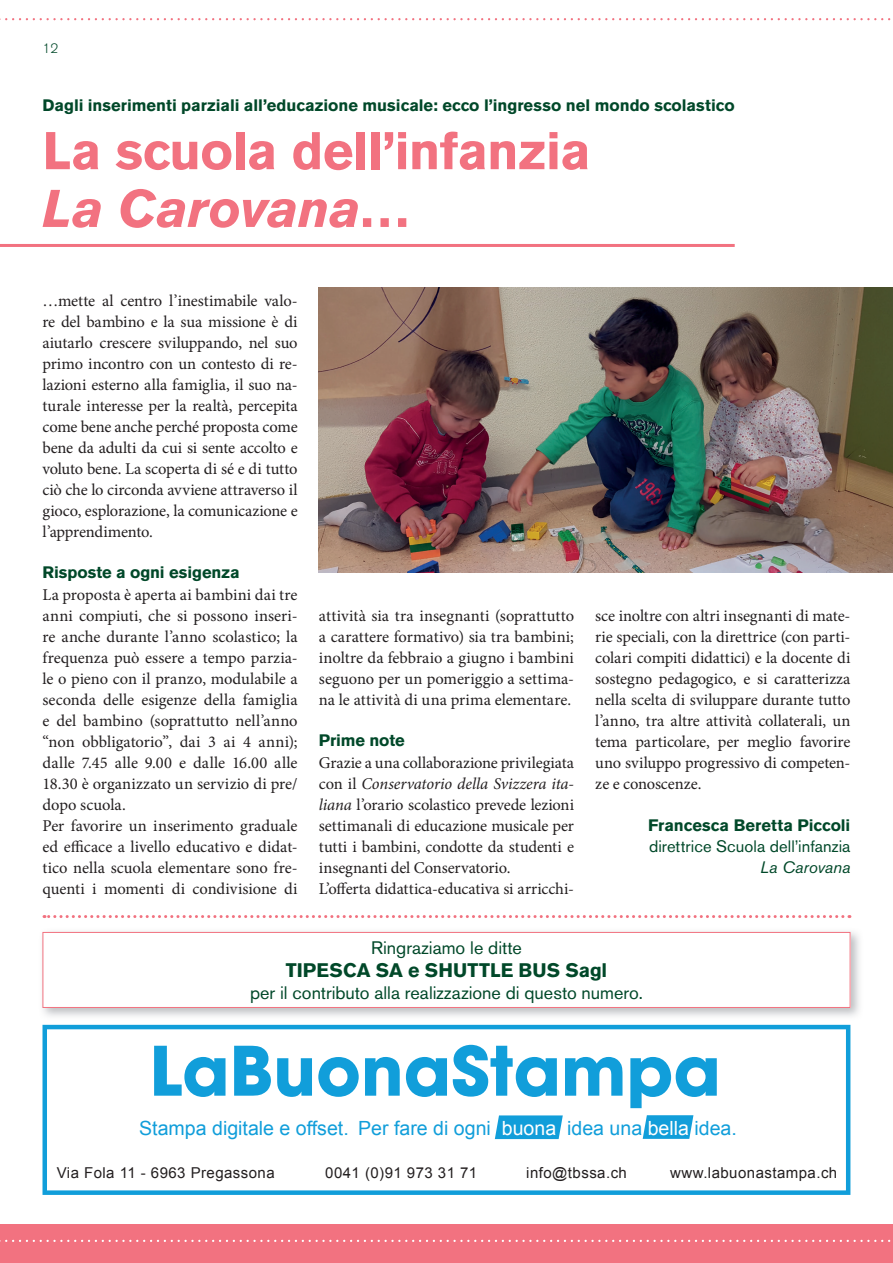
<style>
.page{position:relative;width:893px;height:1263px;background:#fff}
.page>*{position:absolute;margin:0;border:0;box-sizing:border-box;transform-origin:0 0}
.t1{font:700 52.5px/57.8px "Akzidenz Grotesk BE";letter-spacing:-.015em;color:#f27280}
.t2{font:19.5px "Arial";color:#119eda}
.t3{font:700 19.5px "Akzidenz Grotesk BE";letter-spacing:.005em;color:#014829}
.t4{font:18px "Akzidenz Grotesk BE";color:#014829}
.t5{font:16.5px/21px "Minion Pro";letter-spacing:-.005em;color:#231f20;text-align:justify}
.t6{font:700 16.5px "Akzidenz Grotesk BE";color:#014829}
.t7{font:16.5px "Akzidenz Grotesk BE";letter-spacing:.005em;color:#014829}
.t8{font:italic 16.5px "Akzidenz Grotesk BE";letter-spacing:.005em;color:#014829}
.t9{font:15px "Arial";letter-spacing:.03em;color:#231f20}
.t10{font:300 13.5px "Akzidenz Grotesk BE";color:#014829}
.s1{font-style:italic}
.s2{color:#fff}
</style>
<div class="page">
<div style="left:0;top:1225px;width:893px;height:38px;background:#f27280"></div>
<svg style="left:0;top:1240px;width:891px;height:2px"></svg>
<svg style="left:0;top:18px;width:891px;height:2px"></svg>
<svg style="left:44px;top:915px;width:799px;height:3px"></svg>
<hr style="left:0;top:244px;width:735px;height:3px;background:#f27280">
<div style="left:43px;top:1025px;width:807px;height:170px;border:4px solid #119eda"></div>
<svg style="left:154px;top:1046px;width:71px;height:51px"></svg>
<svg style="left:234px;top:1046px;width:37px;height:50px"></svg>
<svg style="left:277px;top:1058px;width:35px;height:39px"></svg>
<svg style="left:318px;top:1057px;width:41px;height:40px"></svg>
<svg style="left:365px;top:1057px;width:35px;height:39px"></svg>
<svg style="left:406px;top:1057px;width:41px;height:40px"></svg>
<svg style="left:453px;top:1045px;width:104px;height:52px"></svg>
<svg style="left:565px;top:1057px;width:57px;height:39px"></svg>
<svg style="left:630px;top:1057px;width:87px;height:51px"></svg>
<svg style="left:495px;top:1115px;width:68px;height:24px;background:#23a5dc"></svg>
<svg style="left:643px;top:1115px;width:50px;height:24px"></svg>
<img style="left:42px;top:931px;width:818px;height:86px">
<div style="left:43px;top:932px;width:807px;height:75px;background:#fff"></div>
<div style="left:43px;top:932px;width:807px;height:76px;border:1px solid #f27280"></div>
<img style="left:319px;top:287px;width:574px;height:286px">
<p class="t10" style="left:43px;top:40px;width:17px">12</p>
<p class="t6" style="left:43px;top:96px;width:694px">Dagli inserimenti parziali all’educazione musicale: ecco l’ingresso nel mondo scolastico</p>
<h1 class="t1" style="left:43px;top:123px;width:550px">La scuola dell’infanzia<br><span class="s1">La Carovana</span>…</h1>
<p class="t5" style="left:43px;top:290px;width:257px">…mette al centro l’inestimabile valo&shy;re del bambino e la sua missione è di aiutarlo crescere sviluppando, nel suo primo incontro con un contesto di re&shy;lazioni esterno alla famiglia, il suo na&shy;turale interesse per la realtà, percepita come bene anche perché proposta come bene da adulti da cui si sente accolto e voluto bene. La scoperta di sé e di tutto ciò che lo circonda avviene attraverso il gioco, esplorazione, la comunicazione e l’apprendimento.</p>
<p class="t6" style="left:43px;top:563px;width:199px">Risposte a ogni esigenza</p>
<p class="t5" style="left:43px;top:584px;width:257px;text-align:left">La proposta è aperta ai bambini dai tre anni compiuti, che si possono inseri&shy;re anche durante l’anno scolastico; la frequenza può essere a tempo parzia&shy;le o pieno con il pranzo, modulabile a seconda delle esigenze della famiglia e del bambino (soprattutto nell’anno “non obbligatorio”, dai 3 ai 4 anni); dalle 7.45 alle 9.00 e dalle 16.00 alle 18.30 è organizzato un servizio di pre/ dopo scuola.<br>Per favorire un inserimento graduale ed efficace a livello educativo e didat&shy;tico nella scuola elementare sono fre&shy;quenti i momenti di condivisione di</p>
<p class="t5" style="left:319px;top:605px;width:257px">attività sia tra insegnanti (soprattutto a carattere formativo) sia tra bambini; inoltre da febbraio a giugno i bambini seguono per un pomeriggio a settima&shy;na le attività di una prima elementare.</p>
<p class="t6" style="left:319px;top:731px;width:87px">Prime note</p>
<p class="t5" style="left:319px;top:752px;width:257px;text-align:left">Grazie a una collaborazione privilegiata con il <span class="s1">Conservatorio della Svizzera ita&shy;liana</span> l’orario scolastico prevede lezioni settimanali di educazione musicale per tutti i bambini, condotte da studenti e insegnanti del Conservatorio.<br>L’offerta didattica-educativa si arricchi-</p>
<p class="t5" style="left:595px;top:605px;width:257px">sce inoltre con altri insegnanti di mate&shy;rie speciali, con la direttrice (con parti&shy;colari compiti didattici) e la docente di sostegno pedagogico, e si caratterizza nella scelta di sviluppare durante tutto l’anno, tra altre attività collaterali, un tema particolare, per meglio favorire uno sviluppo progressivo di competen&shy;ze e conoscenze.</p>
<p class="t6" style="left:648px;top:816px;width:204px">Francesca Beretta Piccoli</p>
<p class="t7" style="left:649px;top:837px;width:203px">direttrice Scuola dell’infanzia</p>
<p class="t8" style="left:760px;top:857px;width:92px">La Carovana</p>
<p class="t4" style="left:371px;top:937px;width:152px">Ringraziamo le ditte</p>
<p class="t3" style="left:286px;top:959px;width:323px">TIPESCA SA e SHUTTLE BUS Sagl</p>
<p class="t4" style="left:250px;top:982px;width:394px">per il contributo alla realizzazione di questo numero.</p>
<p class="t2" style="left:139px;top:1117px;width:599px">Stampa digitale e offset. Per fare di ogni <span class="s2">buona</span> idea una <span class="s2">bella</span> idea.</p>
<p class="t9" style="left:57px;top:1164px;width:219px">Via Fola 11 - 6963 Pregassona</p>
<p class="t9" style="left:325px;top:1164px;width:153px">0041 (0)91 973 31 71</p>
<p class="t9" style="left:526px;top:1164px;width:102px">info@tbssa.ch</p>
<p class="t9" style="left:670px;top:1164px;width:168px">www.labuonastampa.ch</p>
</div>
